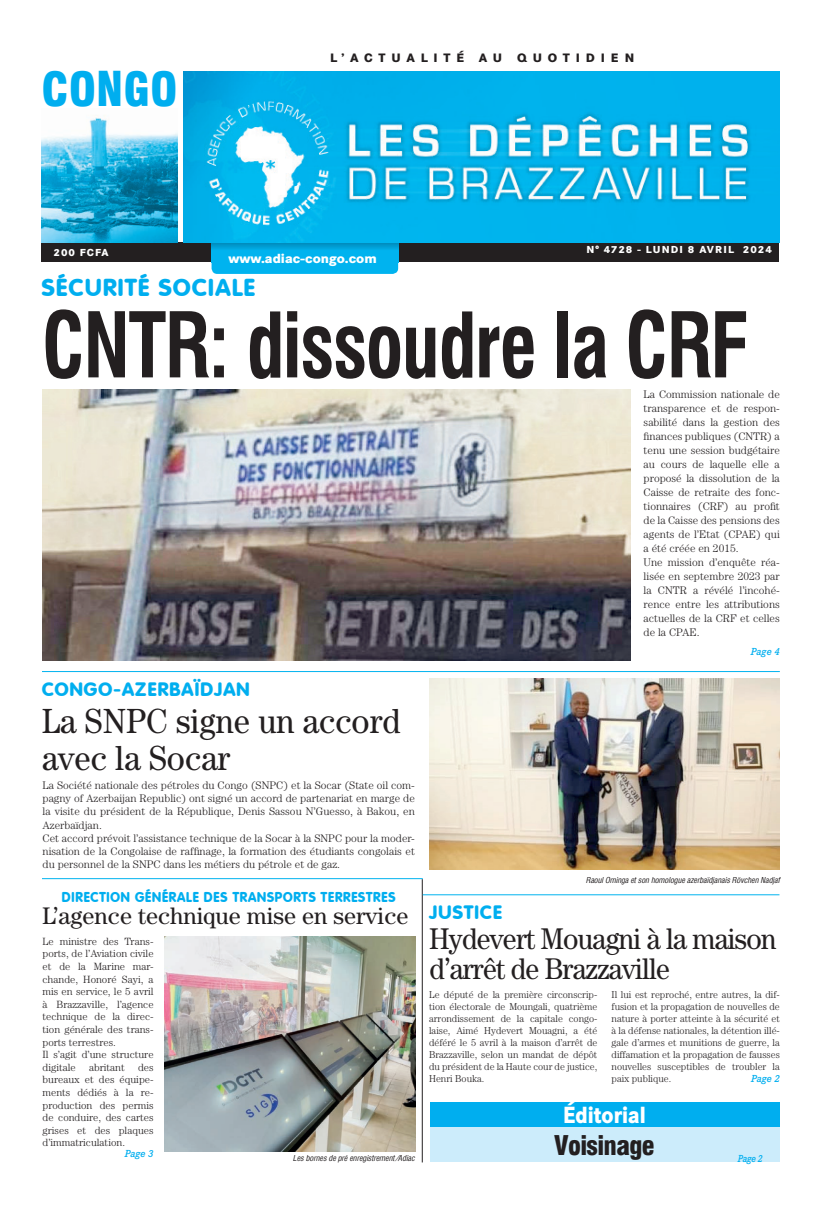
<style>
.page{position:relative;width:823px;height:1205px;background:#fff}
.page>*{position:absolute;margin:0;border:0;box-sizing:border-box;transform-origin:0 0}
.t1{font:700 88px "Corporate Condensed";letter-spacing:-.02em;color:#231f20;scale:.89 1}
.t2{font:900 46px "Corporate Condensed";color:#00aeef}
.t3{font:35px/37px "Century";color:#231f20;scale:.93 1}
.t4{font:30px/30px "Century";letter-spacing:-.025em;color:#231f20;scale:.92 1}
.t5{font:900 26px "Corporate Condensed";letter-spacing:-.025em;color:#231f20}
.t6{font:24px "Century";color:#231f20}
.t7{font:800 24px "Corporate Rounded";letter-spacing:.06em;color:#00aeef}
.t8{font:800 23px "Corporate SBQ";color:#fff;scale:.84 1}
.t9{font:800 19px "Corporate Rounded";letter-spacing:.06em;color:#00aeef}
.t10{font:800 14px "Corporate Rounded";letter-spacing:.06em;color:#00aeef;scale:.94 1}
.t11{font:800 13px "Corporate SBQ";color:#fff}
.t12{font:800 12px "Corporate SBQ";letter-spacing:.485em;color:#231f20}
.t13{font:300 11px/14px "Century";color:#231f20}
.t14{font:300 10.5px/12.6px "Century";color:#231f20}
.t15{font:300 10px/12px "Century";color:#231f20;text-align:justify}
.t16{font:800 10px "Corporate SBQ";letter-spacing:.1em;color:#fff}
.t17{font:italic 500 10px "Corporate EBQ";color:#00aeef}
.t18{font:italic 500 10px "Corporate EBQ";color:#00aeef;scale:.9 1}
.t19{font:italic 8px "Corporate Condensed";color:#231f20}
</style>
<div class="page">
<div style="left:41px;top:242px;width:737px;height:19px;background:#231f20"></div>
<svg style="left:211px;top:262px;width:187px;height:12px;background:#03b4ef"></svg>
<div style="left:211px;top:242px;width:187px;height:20px;background:linear-gradient(to bottom,#0098cd,#00baf8)"></div>
<img style="left:184px;top:72px;width:594px;height:170px">
<img style="left:41px;top:115px;width:136px;height:127px">
<div style="left:429px;top:1126px;width:350px;height:36px;background:#ccecfb"></div>
<div style="left:429px;top:1102px;width:350px;height:24px;background:#00aeef"></div>
<img style="left:43px;top:389px;width:586px;height:271px">
<hr style="left:42px;top:671px;width:737px;height:1px;background:#00b3ef">
<img style="left:164px;top:936px;width:251px;height:215px">
<hr style="left:421px;top:879px;width:1px;height:283px;background:#231f20">
<img style="left:429px;top:678px;width:350px;height:191px">
<hr style="left:42px;top:878px;width:380px;height:1px;background:#00b3ef">
<hr style="left:422px;top:894px;width:357px;height:1px;background:#00b3ef">
<h2 class="t2" style="left:41px;top:62px;width:137px">CONGO</h2>
<p class="t12" style="left:330px;top:50px;width:305px">L’ACTUALITÉ AU QUOTIDIEN</p>
<p class="t16" style="left:53px;top:246px;width:57px">200 FCFA</p>
<p class="t11" style="left:228px;top:250px;width:150px">www.adiac-congo.com</p>
<p class="t16" style="left:586px;top:243px;width:187px">N° 4728 - LUNDI 8 AVRIL 2024</p>
<h3 class="t7" style="left:42px;top:273px;width:214px">SÉCURITÉ SOCIALE</h3>
<h1 class="t1" style="left:42px;top:293px;width:795px">CNTR: dissoudre la CRF</h1>
<p class="t13" style="left:643px;top:387px;width:138px">La Commission nationale de transparence et de respon&shy;sabilité dans la gestion des finances publiques (CNTR) a tenu une session budgétaire au cours de laquelle elle a proposé la dissolution de la<br>Caisse de retraite des fonc&shy;tionnaires (CRF) au profit de la Caisse des pensions des agents de l’Etat (CPAE) qui a été créée en 2015.<br>Une mission d’enquête réa&shy;lisée en septembre 2023 par la CNTR a révélé l’incohé&shy;rence entre les attributions actuelles de la CRF et celles de la CPAE.</p>
<p class="t17" style="left:750px;top:646px;width:30px">Page 4</p>
<h3 class="t9" style="left:42px;top:678px;width:209px">CONGO-AZERBAÏDJAN</h3>
<h3 class="t3" style="left:42px;top:702px;width:387px">La SNPC signe un accord avec la Socar</h3>
<p class="t13" style="left:43px;top:778px;width:373px;line-height:13.2px">La Société nationale des pétroles du Congo (SNPC) et la Socar (State oil com&shy;pagny of Azerbaijan Republic) ont signé un accord de partenariat en marge de la visite du président de la République, Denis Sassou N’Guesso, à Bakou, en Azerbaïdjan.<br>Cet accord prévoit l’assistance technique de la Socar à la SNPC pour la moder&shy;nisation de la Congolaise de raffinage, la formation des étudiants congolais et du personnel de la SNPC dans les métiers du pétrole et de gaz.</p>
<h3 class="t9" style="left:429px;top:901px;width:74px">JUSTICE</h3>
<h3 class="t4" style="left:429px;top:923px;width:378px">Hydevert Mouagni à la maison d’arrêt de Brazzaville</h3>
<p class="t15" style="left:429px;top:988px;width:170px">Le député de la première circonscrip&shy;tion électorale de Moungali, quatrième arrondissement de la capitale congo&shy;laise, Aimé Hydevert Mouagni, a été déféré le 5 avril à la maison d’arrêt de Brazzaville, selon un mandat de dépôt du président de la Haute cour de justice, Henri Bouka.</p>
<p class="t15" style="left:611px;top:988px;width:170px">Il lui est reproché, entre autres, la dif&shy;fusion et la propagation de nouvelles de nature à porter atteinte à la sécurité et à la défense nationales, la détention illé&shy;gale d’armes et munitions de guerre, la diffamation et la propagation de fausses nouvelles susceptibles de troubler la paix publique.</p>
<p class="t19" style="left:585px;top:875px;width:195px">Raoul Ominga et son homologue azerbaïdjanais Rövchen Nadjaf</p>
<p class="t10" style="left:62px;top:888px;width:356px">DIRECTION GÉNÉRALE DES TRANSPORTS TERRESTRES</p>
<h3 class="t6" style="left:43px;top:901px;width:367px">L’agence technique mise en service</h3>
<p class="t14" style="left:43px;top:934px;width:112px">Le ministre des Trans&shy;ports, de l’Aviation civile et de la Marine mar&shy;chande, Honoré Sayi, a mis en service, le 5 avril à Brazzaville, l’agence technique de la direc&shy;tion générale des trans&shy;ports terrestres.<br>Il s’agit d’une structure digitale</p>
<p class="t14" style="left:43px;top:1060px;width:112px;text-align:justify;text-indent:95px">des bureaux et des équipe&shy;ments dédiés à la re&shy;production des permis de conduire, des cartes grises et des plaques d’immatriculation.</p>
<p class="t17" style="left:125px;top:1148px;width:30px">Page 3</p>
<p class="t14" style="left:89px;top:1060px;width:37px">abritant</p>
<p class="t17" style="left:750px;top:1073px;width:30px">Page 2</p>
<h3 class="t8" style="left:563px;top:1100px;width:100px">Éditorial</h3>
<h3 class="t5" style="left:554px;top:1129px;width:102px">Voisinage</h3>
<p class="t18" style="left:737px;top:1152px;width:29px">Page 2</p>
<p class="t19" style="left:293px;top:1153px;width:123px">Les bornes de pré enregistrement /Adiac</p>
</div>
